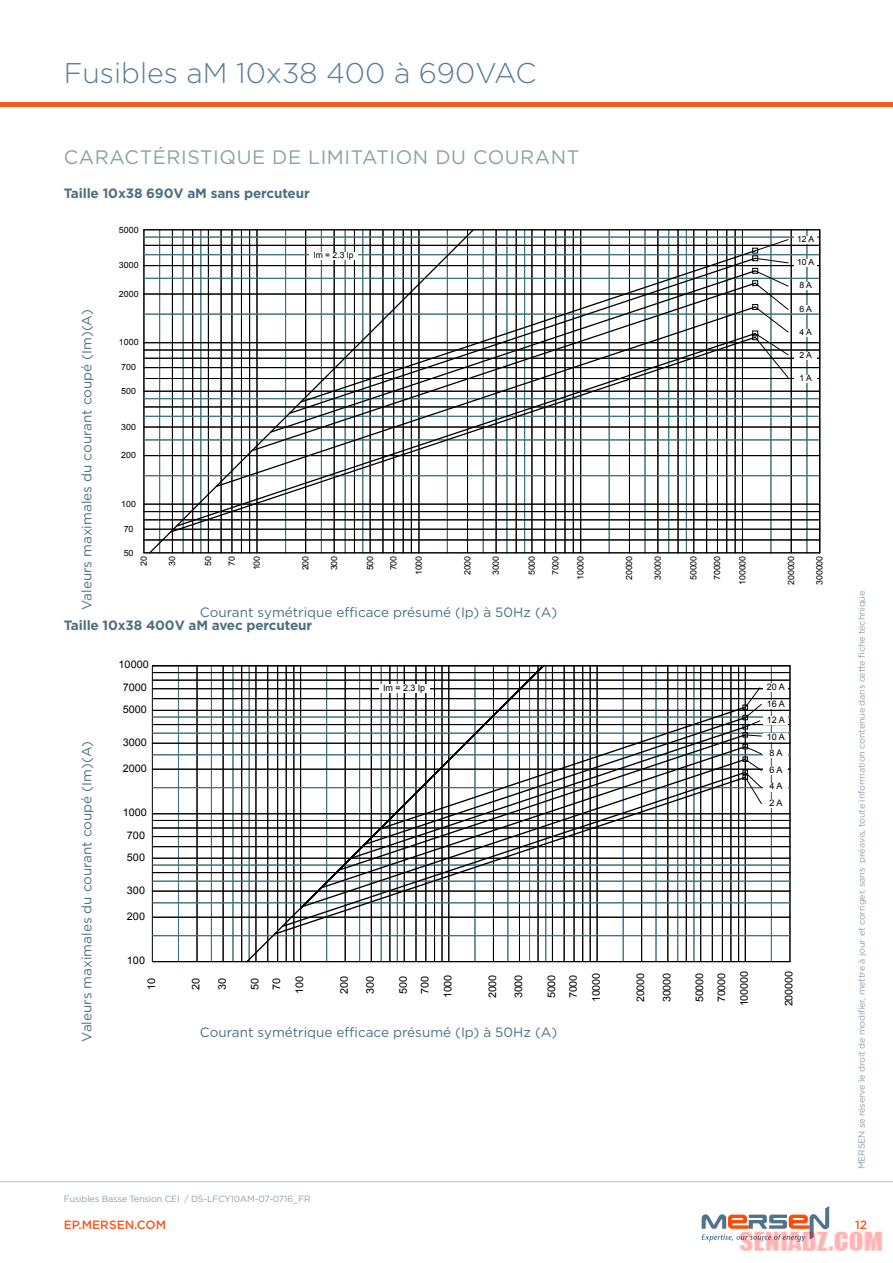
<style>
.page{position:relative;width:893px;height:1263px;background:#fff}
.page>*{position:absolute;margin:0;border:0;box-sizing:border-box;transform-origin:0 0}
.t1{font:300 28.5px "Gotham";color:#587d98}
.t2{font:19.5px "Gotham";letter-spacing:.03em;color:#8ba1a9}
.t3{font:13.5px "Gotham";color:#4c7080}
.t4{font:700 13.5px "Gotham";letter-spacing:-.01em;color:#4c7080}
.t5{font:500 12px "Gotham";color:#f15a22}
.t6{font:10.5px/21.8px "Arial";letter-spacing:-.01em;color:#000}
.t7{font:9px "Gotham";letter-spacing:-.015em;color:#8ba1a9}
.t8{font:9px "Arial";color:#000}
.t9{font:8.55px "Arial";letter-spacing:-.01em;color:#000}
</style>
<div class="page">
<hr style="left:0;top:102px;width:893px;height:4px;background:#f15a22">
<hr style="left:0;top:1181px;width:893px;height:1px;background:#bec8cd">
<img style="left:0;top:229px;width:892px;height:1022px">
<h1 class="t1" style="left:64px;top:55px;width:474px">Fusibles aM 10x38 400 à 690VAC</h1>
<h2 class="t2" style="left:64px;top:145px;width:517px">CARACTÉRISTIQUE DE LIMITATION DU COURANT</h2>
<p class="t4" style="left:64px;top:184px;width:247px">Taille 10x38 690V aM sans percuteur</p>
<p class="t9" style="left:119px;top:224px;width:21px">5000</p>
<p class="t9" style="left:119px;top:260px;width:21px">3000</p>
<p class="t9" style="left:119px;top:288px;width:21px">2000</p>
<p class="t9" style="left:314px;top:249px;width:41px">lm = 2.3 lp</p>
<p class="t9" style="left:797px;top:233px;width:19px">12 A</p>
<p class="t9" style="left:797px;top:256px;width:19px">10 A</p>
<p class="t9" style="left:799px;top:280px;width:14px">8 A</p>
<p class="t9" style="left:799px;top:303px;width:14px">6 A</p>
<p class="t3" style="left:78px;top:610px;width:302px;rotate:-90deg">Valeurs maximales du courant coupé (Im)(A)</p>
<p class="t9" style="left:799px;top:326px;width:14px">4 A</p>
<p class="t9" style="left:119px;top:337px;width:21px">1000</p>
<p class="t9" style="left:799px;top:349px;width:14px">2 A</p>
<p class="t9" style="left:121px;top:362px;width:16px">700</p>
<p class="t9" style="left:799px;top:373px;width:14px">1 A</p>
<p class="t9" style="left:121px;top:385px;width:16px">500</p>
<p class="t9" style="left:121px;top:421px;width:16px">300</p>
<p class="t9" style="left:121px;top:450px;width:16px">200</p>
<p class="t9" style="left:121px;top:498px;width:16px">100</p>
<p class="t9" style="left:124px;top:523px;width:11px">70</p>
<p class="t9" style="left:124px;top:547px;width:11px">50</p>
<p class="t9" style="left:138px;top:566px;width:11px;rotate:-90deg">20</p>
<p class="t9" style="left:167px;top:566px;width:11px;rotate:-90deg">30</p>
<p class="t9" style="left:203px;top:566px;width:11px;rotate:-90deg">50</p>
<p class="t9" style="left:226px;top:566px;width:11px;rotate:-90deg">70</p>
<p class="t9" style="left:251px;top:570px;width:16px;rotate:-90deg">100</p>
<p class="t9" style="left:300px;top:570px;width:16px;rotate:-90deg">200</p>
<p class="t9" style="left:328px;top:570px;width:16px;rotate:-90deg">300</p>
<p class="t9" style="left:364px;top:570px;width:16px;rotate:-90deg">500</p>
<p class="t9" style="left:388px;top:570px;width:16px;rotate:-90deg">700</p>
<p class="t9" style="left:413px;top:575px;width:21px;rotate:-90deg">1000</p>
<p class="t9" style="left:462px;top:575px;width:21px;rotate:-90deg">2000</p>
<p class="t9" style="left:490px;top:575px;width:21px;rotate:-90deg">3000</p>
<p class="t9" style="left:526px;top:575px;width:21px;rotate:-90deg">5000</p>
<p class="t9" style="left:550px;top:575px;width:21px;rotate:-90deg">7000</p>
<p class="t9" style="left:575px;top:580px;width:26px;rotate:-90deg">10000</p>
<p class="t9" style="left:624px;top:580px;width:26px;rotate:-90deg">20000</p>
<p class="t9" style="left:652px;top:580px;width:26px;rotate:-90deg">30000</p>
<p class="t9" style="left:688px;top:580px;width:26px;rotate:-90deg">50000</p>
<p class="t9" style="left:712px;top:580px;width:26px;rotate:-90deg">70000</p>
<p class="t9" style="left:737px;top:585px;width:31px;rotate:-90deg">100000</p>
<p class="t9" style="left:785px;top:585px;width:31px;rotate:-90deg">200000</p>
<p class="t9" style="left:814px;top:585px;width:31px;rotate:-90deg">300000</p>
<p class="t3" style="left:200px;top:603px;width:359px">Courant symétrique efficace présumé (Ip) à 50Hz (A)</p>
<p class="t4" style="left:64px;top:616px;width:250px">Taille 10x38 400V aM avec percuteur</p>
<p class="t3" style="left:78px;top:1042px;width:302px;rotate:-90deg">Valeurs maximales du courant coupé (Im)(A)</p>
<p class="t6" style="left:119px;top:654px;width:32px">10000</p>
<p class="t6" style="left:123px;top:677px;width:26px">7000</p>
<p class="t6" style="left:123px;top:698px;width:26px">5000</p>
<p class="t6" style="left:123px;top:731px;width:26px">3000</p>
<p class="t6" style="left:123px;top:757px;width:26px">2000</p>
<p class="t6" style="left:123px;top:802px;width:26px">1000</p>
<p class="t6" style="left:127px;top:825px;width:20px">700</p>
<p class="t6" style="left:127px;top:846px;width:20px">500</p>
<p class="t6" style="left:127px;top:879px;width:20px">300</p>
<p class="t6" style="left:127px;top:905px;width:20px">200</p>
<p class="t6" style="left:127px;top:950px;width:20px">100</p>
<p class="t8" style="left:383px;top:682px;width:43px">lm = 2.3 lp</p>
<p class="t8" style="left:767px;top:681px;width:20px">20 A</p>
<p class="t8" style="left:767px;top:698px;width:20px">16 A</p>
<p class="t8" style="left:767px;top:714px;width:20px">12 A</p>
<p class="t8" style="left:767px;top:731px;width:20px">10 A</p>
<p class="t8" style="left:769px;top:747px;width:15px">8 A</p>
<p class="t8" style="left:769px;top:764px;width:15px">6 A</p>
<p class="t8" style="left:769px;top:780px;width:15px">4 A</p>
<p class="t8" style="left:769px;top:797px;width:15px">2 A</p>
<p class="t6" style="left:141px;top:990px;width:13px;rotate:-90deg">10</p>
<p class="t6" style="left:185px;top:990px;width:13px;rotate:-90deg">20</p>
<p class="t6" style="left:211px;top:990px;width:13px;rotate:-90deg">30</p>
<p class="t6" style="left:244px;top:990px;width:13px;rotate:-90deg">50<br>70</p>
<p class="t6" style="left:289px;top:994px;width:19px;rotate:-90deg">100</p>
<p class="t6" style="left:333px;top:994px;width:19px;rotate:-90deg">200</p>
<p class="t6" style="left:359px;top:994px;width:19px;rotate:-90deg">300</p>
<p class="t6" style="left:392px;top:994px;width:19px;rotate:-90deg">500<br>700</p>
<p class="t6" style="left:437px;top:998px;width:25px;rotate:-90deg">1000</p>
<p class="t6" style="left:482px;top:998px;width:25px;rotate:-90deg">2000</p>
<p class="t6" style="left:508px;top:998px;width:25px;rotate:-90deg">3000</p>
<p class="t6" style="left:541px;top:998px;width:25px;rotate:-90deg">5000<br>7000</p>
<p class="t6" style="left:585px;top:1002px;width:31px;rotate:-90deg">10000</p>
<p class="t6" style="left:630px;top:1002px;width:31px;rotate:-90deg">20000</p>
<p class="t6" style="left:656px;top:1002px;width:31px;rotate:-90deg">30000</p>
<p class="t6" style="left:689px;top:1002px;width:31px;rotate:-90deg">50000<br>70000</p>
<p class="t6" style="left:733px;top:1006px;width:37px;rotate:-90deg">100000</p>
<p class="t6" style="left:778px;top:1006px;width:37px;rotate:-90deg">200000</p>
<p class="t3" style="left:200px;top:1023px;width:359px">Courant symétrique efficace présumé (Ip) à 50Hz (A)</p>
<p class="t7" style="left:856px;top:1169px;width:582px;rotate:-90deg">MERSEN se réserve le droit de modifier, mettre à jour et corriger, sans préavis, toute information contenue dans cette fiche technique.</p>
<p class="t7" style="left:64px;top:1193px;width:248px">Fusibles Basse Tension CEI / DS-LFCY10AM-07-0716_FR</p>
<p class="t5" style="left:64px;top:1217px;width:104px">EP.MERSEN.COM</p>
<p class="t5" style="left:855px;top:1217px;width:14px">12</p>
</div>
